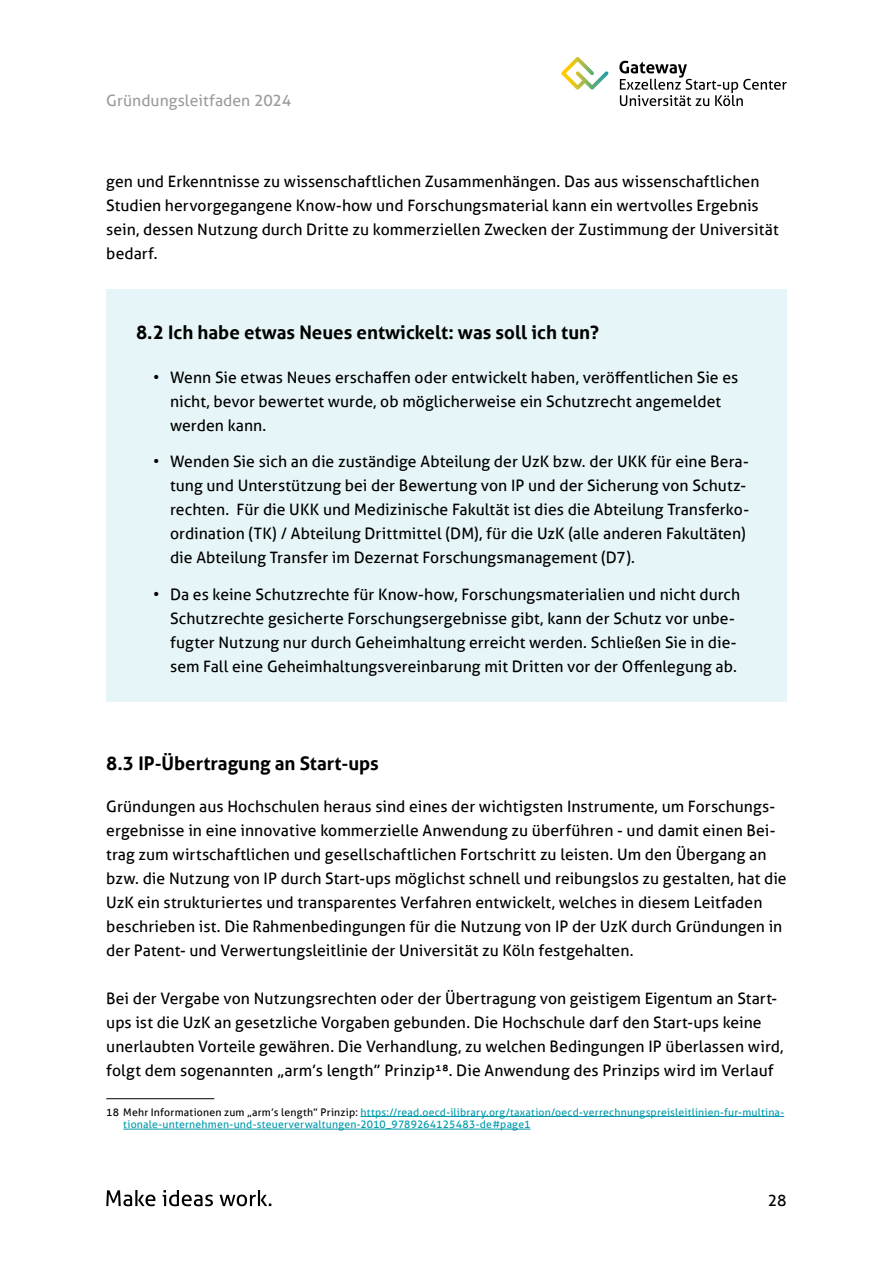
<style>
.page{position:relative;width:893px;height:1263px;background:#fff}
.page>*{position:absolute;margin:0;border:0;box-sizing:border-box;transform-origin:0 0}
.t1{font:700 18.75px "Aller";color:#000}
.t2{font:15.75px/24px "Aller";color:#000}
.t3{font:15.75px "Aller";color:#9d9d9c}
.t4{font:10.5px/12.6px "Aller";letter-spacing:.02em;color:#009aab}
.s1{color:#000}
</style>
<div class="page">
<svg style="left:561px;top:57px;width:48px;height:33px"></svg>
<svg style="left:619px;top:61px;width:168px;height:45px"></svg>
<svg style="left:106px;top:1190px;width:49px;height:16px"></svg>
<svg style="left:163px;top:1190px;width:50px;height:16px"></svg>
<svg style="left:220px;top:1190px;width:51px;height:16px"></svg>
<div style="left:106px;top:290px;width:681px;height:412px;background:#e6f5f7"></div>
<hr style="left:106px;top:1098px;width:108px;height:1px;background:#000">
<hr style="left:360px;top:1116px;width:424px;height:1px;background:#009aab">
<hr style="left:123px;top:1129px;width:407px;height:1px;background:#009aab">
<p class="t3" style="left:106px;top:91px;width:186px">Gründungsleitfaden 2024</p>
<p class="t2" style="left:106px;top:170px;width:674px">gen und Erkenntnisse zu wissenschaftlichen Zusammenhängen. Das aus wissenschaftlichen Studien hervorgegangene Know-how und Forschungsmaterial kann ein wertvolles Ergebnis sein, dessen Nutzung durch Dritte zu kommerziellen Zwecken der Zustimmung der Universität bedarf.</p>
<p class="t1" style="left:136px;top:321px;width:465px">8.2 Ich habe etwas Neues entwickelt: was soll ich tun?</p>
<p class="t2" style="left:170px;top:365px;width:570px;text-indent:-17px">• Wenn Sie etwas Neues erschaffen oder entwickelt haben, veröffentlichen Sie es nicht, bevor bewertet wurde, ob möglicherweise ein Schutzrecht angemeldet werden kann.</p>
<p class="t2" style="left:170px;top:450px;width:580px;text-indent:-17px">• Wenden Sie sich an die zuständige Abteilung der UzK bzw. der UKK für eine Bera&shy;tung und Unterstützung bei der Bewertung von IP und der Sicherung von Schutz&shy;rechten. Für die UKK und Medizinische Fakultät ist dies die Abteilung Transferko&shy;ordination (TK) / Abteilung Drittmittel (DM), für die UzK (alle anderen Fakultäten) die Abteilung Transfer im Dezernat Forschungsmanagement (D7).</p>
<p class="t2" style="left:170px;top:583px;width:572px;text-indent:-17px">• Da es keine Schutzrechte für Know-how, Forschungsmaterialien und nicht durch Schutzrechte gesicherte Forschungsergebnisse gibt, kann der Schutz vor unbe&shy;fugter Nutzung nur durch Geheimhaltung erreicht werden. Schließen Sie in die&shy;sem Fall eine Geheimhaltungsvereinbarung mit Dritten vor der Offenlegung ab.</p>
<p class="t1" style="left:106px;top:751px;width:274px">8.3 IP-Übertragung an Start-ups</p>
<p class="t2" style="left:106px;top:794px;width:682px">Gründungen aus Hochschulen heraus sind eines der wichtigsten Instrumente, um Forschungs&shy;ergebnisse in eine innovative kommerzielle Anwendung zu überführen - und damit einen Bei&shy;trag zum wirtschaftlichen und gesellschaftlichen Fortschritt zu leisten. Um den Übergang an bzw. die Nutzung von IP durch Start-ups möglichst schnell und reibungslos zu gestalten, hat die UzK ein strukturiertes und transparentes Verfahren entwickelt, welches in diesem Leitfaden beschrieben ist. Die Rahmenbedingungen für die Nutzung von IP der UzK durch Gründungen in der Patent- und Verwertungsleitlinie der Universität zu Köln festgehalten.</p>
<p class="t2" style="left:106px;top:986px;width:679px">Bei der Vergabe von Nutzungsrechten oder der Übertragung von geistigem Eigentum an Start&shy;ups ist die UzK an gesetzliche Vorgaben gebunden. Die Hochschule darf den Start-ups keine unerlaubten Vorteile gewähren. Die Verhandlung, zu welchen Bedingungen IP überlassen wird, folgt dem sogenannten „arm’s length” Prinzip18. Die Anwendung des Prinzips wird im Verlauf</p>
<p class="t4" style="left:123px;top:1106px;width:662px;text-indent:-17px"><span class="s1">18 Mehr Informationen zum „arm’s length” Prinzip:</span> https://read.oecd-ilibrary.org/taxation/oecd-verrechnungspreisleitlinien-fur-multina&shy;tionale-unternehmen-und-steuerverwaltungen-2010_9789264125483-de#page1</p>
<p class="t2" style="left:768px;top:1188px;width:20px">28</p>
</div>
